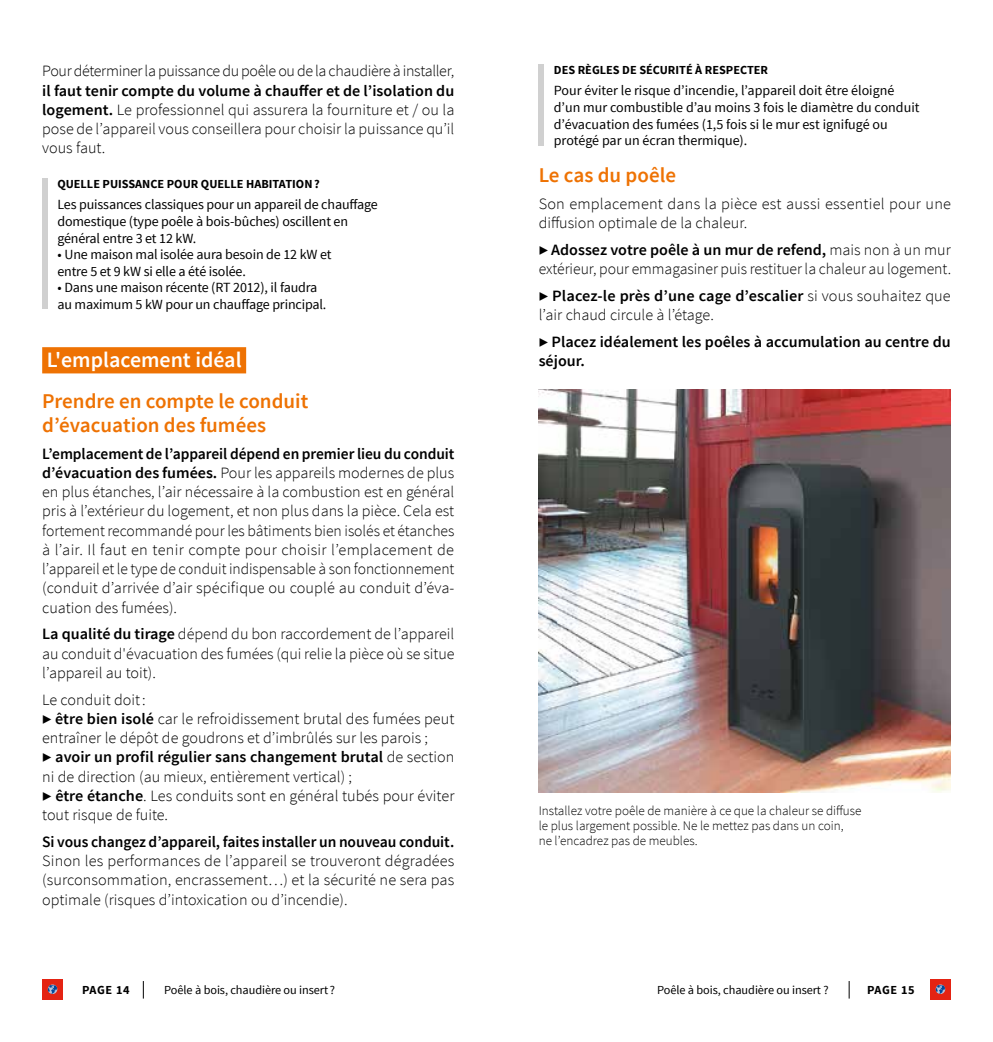
<style>
.page{position:relative;width:993px;height:1042px;background:#fff}
.page>*{position:absolute;margin:0;border:0;box-sizing:border-box;transform-origin:0 0}
.t1{font:600 21.88px "Source Sans Pro";color:#fff}
.t2{font:600 21px/23.6px "Source Sans Pro";color:#ee7203}
.t3{font:300 15.75px/19.2px "Source Sans Pro";color:#000;text-align:justify}
.t4{font:600 15.75px/19.2px "Source Sans Pro";letter-spacing:-.005em;color:#000}
.t5{font:300 15.75px "Source Sans Pro";letter-spacing:-.02em;color:#000}
.t6{font:14px/16.6px "Source Sans Pro";letter-spacing:-.01em;color:#000}
.t7{font:300 13.12px/14.9px "Source Sans Pro";color:#000}
.t8{font:700 12.25px "Source Sans Pro";color:#000}
.t9{font:12.25px "Source Sans Pro";letter-spacing:-.005em;color:#000}
.s1{font-weight:600}
</style>
<div class="page">
<svg style="left:143px;top:981px;width:1px;height:17px"></svg>
<div style="left:42px;top:979px;width:21px;height:21px;background:#e42313"></div>
<svg style="left:48px;top:984px;width:9px;height:10px"></svg>
<svg style="left:848px;top:981px;width:1px;height:17px"></svg>
<div style="left:929px;top:979px;width:21px;height:21px;background:#e42313"></div>
<svg style="left:935px;top:984px;width:9px;height:10px"></svg>
<div style="left:42px;top:347px;width:204px;height:26px;background:#ee7203"></div>
<div style="left:42px;top:179px;width:5px;height:130px;background:#d0d0d0"></div>
<div style="left:538px;top:64px;width:5px;height:82px;background:#d0d0d0"></div>
<img style="left:538px;top:389px;width:412px;height:403px">
<p class="t5" style="left:42px;top:62px;width:413px">Pour déterminer la puissance du poêle ou de la chaudière à installer,</p>
<p class="t3" style="left:42px;top:81px;width:413px"><span class="s1">il faut tenir compte du volume à chauffer et de l’isolation du logement.</span> Le professionnel qui assurera la fourniture et / ou la pose de l’appareil vous conseillera pour choisir la puissance qu’il vous faut.</p>
<p class="t8" style="left:57px;top:176px;width:264px">QUELLE PUISSANCE POUR QUELLE HABITATION?</p>
<p class="t6" style="left:57px;top:197px;width:322px">Les puissances classiques pour un appareil de chauffage domestique (type poêle à bois-bûches) oscillent en général entre 3 et 12 kW.</p>
<p class="t6" style="left:57px;top:246px;width:275px">• Une maison mal isolée aura besoin de 12 kW et entre 5 et 9 kW si elle a été isolée.</p>
<p class="t6" style="left:57px;top:280px;width:270px">• Dans une maison récente (RT 2012), il faudra au maximum 5 kW pour un chauffage principal.</p>
<h1 class="t1" style="left:47px;top:346px;width:196px">L'emplacement idéal</h1>
<h2 class="t2" style="left:42px;top:390px;width:267px">Prendre en compte le conduit d’évacuation des fumées</h2>
<p class="t3" style="left:42px;top:444px;width:413px"><span class="s1">L’emplacement de l’appareil dépend en premier lieu du conduit d’évacuation des fumées.</span> Pour les appareils modernes de plus en plus étanches, l’air nécessaire à la combustion est en général pris à l’extérieur du logement, et non plus dans la pièce. Cela est fortement recommandé pour les bâtiments bien isolés et étanches à l’air. Il faut en tenir compte pour choisir l’emplacement de l’appareil et le type de conduit indispensable à son fonctionnement (conduit d’arrivée d’air spécifique ou couplé au conduit d’éva&shy;cuation des fumées).</p>
<p class="t3" style="left:42px;top:624px;width:414px"><span class="s1">La qualité du tirage</span> dépend du bon raccordement de l’appareil au conduit d'évacuation des fumées (qui relie la pièce où se situe l’appareil au toit).</p>
<p class="t3" style="left:42px;top:690px;width:413px;text-align:left">Le conduit doit:<br><span class="s1">▶ être bien isolé</span> car le refroidissement brutal des fumées peut entraîner le dépôt de goudrons et d’imbrûlés sur les parois ;<br><span class="s1">▶ avoir un profil régulier sans changement brutal</span> de section ni de direction (au mieux, entièrement vertical) ;<br><span class="s1">▶ être étanche</span>. Les conduits sont en général tubés pour éviter tout risque de fuite.</p>
<p class="t4" style="left:42px;top:832px;width:413px">Si vous changez d’appareil, faites installer un nouveau conduit.</p>
<p class="t3" style="left:42px;top:851px;width:413px">Sinon les performances de l’appareil se trouveront dégradées (surconsommation, encrassement…) et la sécurité ne sera pas optimale (risques d’intoxication ou d’incendie).</p>
<p class="t8" style="left:553px;top:62px;width:216px">DES RÈGLES DE SÉCURITÉ À RESPECTER</p>
<p class="t6" style="left:553px;top:83px;width:367px">Pour éviter le risque d’incendie, l’appareil doit être éloigné d’un mur combustible d’au moins 3 fois le diamètre du conduit d’évacuation des fumées (1,5 fois si le mur est ignifugé ou protégé par un écran thermique).</p>
<h2 class="t2" style="left:538px;top:164px;width:139px">Le cas du poêle</h2>
<p class="t3" style="left:538px;top:194px;width:413px">Son emplacement dans la pièce est aussi essentiel pour une diffusion optimale de la chaleur.</p>
<p class="t3" style="left:538px;top:240px;width:414px"><span class="s1">▶ Adossez votre poêle à un mur de refend,</span> mais non à un mur extérieur, pour emmagasiner puis restituer la chaleur au logement.</p>
<p class="t3" style="left:538px;top:286px;width:413px"><span class="s1">▶ Placez-le près d’une cage d’escalier</span> si vous souhaitez que l’air chaud circule à l’étage.</p>
<p class="t4" style="left:538px;top:332px;width:413px">▶ Placez idéalement les poêles à accumulation au centre du séjour.</p>
<p class="t7" style="left:538px;top:803px;width:324px">Installez votre poêle de manière à ce que la chaleur se diffuse le plus largement possible. Ne le mettez pas dans un coin,<br>ne l’encadrez pas de meubles.</p>
<p class="t8" style="left:82px;top:981px;width:49px">PAGE 14</p>
<p class="t9" style="left:164px;top:982px;width:172px">Poêle à bois, chaudière ou insert ?</p>
<p class="t9" style="left:657px;top:982px;width:173px">Poêle à bois, chaudière ou insert ?</p>
<p class="t8" style="left:866px;top:981px;width:49px">PAGE 15</p>
</div>
